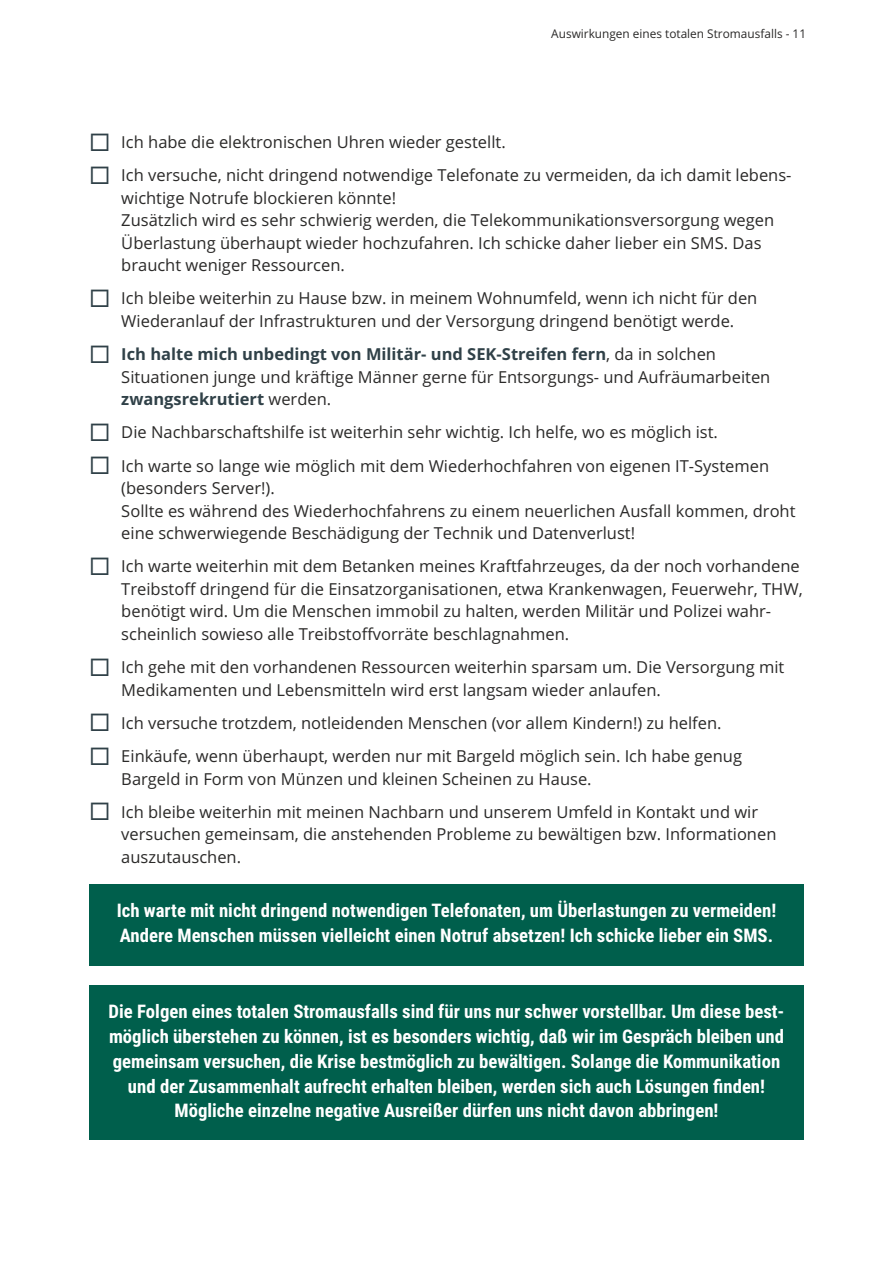
<style>
.page{position:relative;width:893px;height:1263px;background:#fff}
.page>*{position:absolute;margin:0;border:0;box-sizing:border-box;transform-origin:0 0}
.t1{font:700 18.75px/24.8px "Roboto Condensed";color:#fff}
.t2{font:16.5px/22.5px "Open Sans";color:#2b2a29}
.t3{font:12px "Open Sans";color:#2b2a29}
.s1{color:#304148}
.s2{font-weight:700;color:#304148}
</style>
<div class="page">
<div style="left:89px;top:884px;width:715px;height:82px;background:#005f4c"></div>
<div style="left:89px;top:985px;width:715px;height:154px;background:#005f4c"></div>
<p class="t3" style="left:551px;top:28px;width:256px">Auswirkungen eines totalen Stromausfalls - 11</p>
<p class="t2" style="left:89px;top:132px;width:418px"><span class="s1">◻</span> Ich habe die elektronischen Uhren wieder gestellt.</p>
<p class="t2" style="left:121px;top:166px;width:672px;text-indent:-32px"><span class="s1">◻</span> Ich versuche, nicht dringend notwendige Telefonate zu vermeiden, da ich damit lebens&shy;wichtige Notrufe blockieren könnte!<br>Zusätzlich wird es sehr schwierig werden, die Telekommunikationsversorgung wegen Überlastung überhaupt wieder hochzufahren. Ich schicke daher lieber ein SMS. Das braucht weniger Ressourcen.</p>
<p class="t2" style="left:89px;top:289px;width:670px;text-align:center"><span class="s1">◻</span> Ich bleibe weiterhin zu Hause bzw. in meinem Wohnumfeld, wenn ich nicht für den<br>Wiederanlauf der Infrastrukturen und der Versorgung dringend benötigt werde.</p>
<p class="t2" style="left:121px;top:344px;width:651px;text-indent:-32px"><span class="s1">◻</span> <span class="s2">Ich halte mich unbedingt von Militär- und SEK-Streifen fern</span>, da in solchen<br>Situationen junge und kräftige Männer gerne für Entsorgungs- und Aufräumarbeiten <span class="s2">zwangsrekrutiert</span> werden.</p>
<p class="t2" style="left:89px;top:423px;width:630px"><span class="s1">◻</span> Die Nachbarschaftshilfe ist weiterhin sehr wichtig. Ich helfe, wo es möglich ist.</p>
<p class="t2" style="left:121px;top:456px;width:676px;text-indent:-32px"><span class="s1">◻</span> Ich warte so lange wie möglich mit dem Wiederhochfahren von eigenen IT-Systemen (besonders Server!).<br>Sollte es während des Wiederhochfahrens zu einem neuerlichen Ausfall kommen, droht eine schwerwiegende Beschädigung der Technik und Datenverlust!</p>
<p class="t2" style="left:121px;top:557px;width:683px;text-indent:-32px"><span class="s1">◻</span> Ich warte weiterhin mit dem Betanken meines Kraftfahrzeuges, da der noch vorhandene Treibstoff dringend für die Einsatzorganisationen, etwa Krankenwagen, Feuerwehr, THW, benötigt wird. Um die Menschen immobil zu halten, werden Militär und Polizei wahr&shy;scheinlich sowieso alle Treibstoffvorräte beschlagnahmen.</p>
<p class="t2" style="left:121px;top:657px;width:665px;text-indent:-32px"><span class="s1">◻</span> Ich gehe mit den vorhandenen Ressourcen weiterhin sparsam um. Die Versorgung mit<br>Medikamenten und Lebensmitteln wird erst langsam wieder anlaufen.</p>
<p class="t2" style="left:89px;top:713px;width:634px"><span class="s1">◻</span> Ich versuche trotzdem, notleidenden Menschen (vor allem Kindern!) zu helfen.</p>
<p class="t2" style="left:121px;top:746px;width:622px;text-indent:-32px"><span class="s1">◻</span> Einkäufe, wenn überhaupt, werden nur mit Bargeld möglich sein. Ich habe genug<br>Bargeld in Form von Münzen und kleinen Scheinen zu Hause.</p>
<p class="t2" style="left:121px;top:802px;width:657px;text-indent:-32px"><span class="s1">◻</span> Ich bleibe weiterhin mit meinen Nachbarn und unserem Umfeld in Kontakt und wir versuchen gemeinsam, die anstehenden Probleme zu bewältigen bzw. Informationen auszutauschen.</p>
<p class="t1" style="left:117px;top:900px;width:661px">Ich warte mit nicht dringend notwendigen Telefonaten, um Überlastungen zu vermeiden!<br>Andere Menschen müssen vielleicht einen Notruf absetzen! Ich schicke lieber ein SMS.</p>
<p class="t1" style="left:109px;top:1001px;width:677px;text-align:center">Die Folgen eines totalen Stromausfalls sind für uns nur schwer vorstellbar. Um diese best&shy;möglich überstehen zu können, ist es besonders wichtig, daß wir im Gespräch bleiben und gemeinsam versuchen, die Krise bestmöglich zu bewältigen. Solange die Kommunikation und der Zusammenhalt aufrecht erhalten bleiben, werden sich auch Lösungen finden!<br>Mögliche einzelne negative Ausreißer dürfen uns nicht davon abbringen!</p>
</div>
